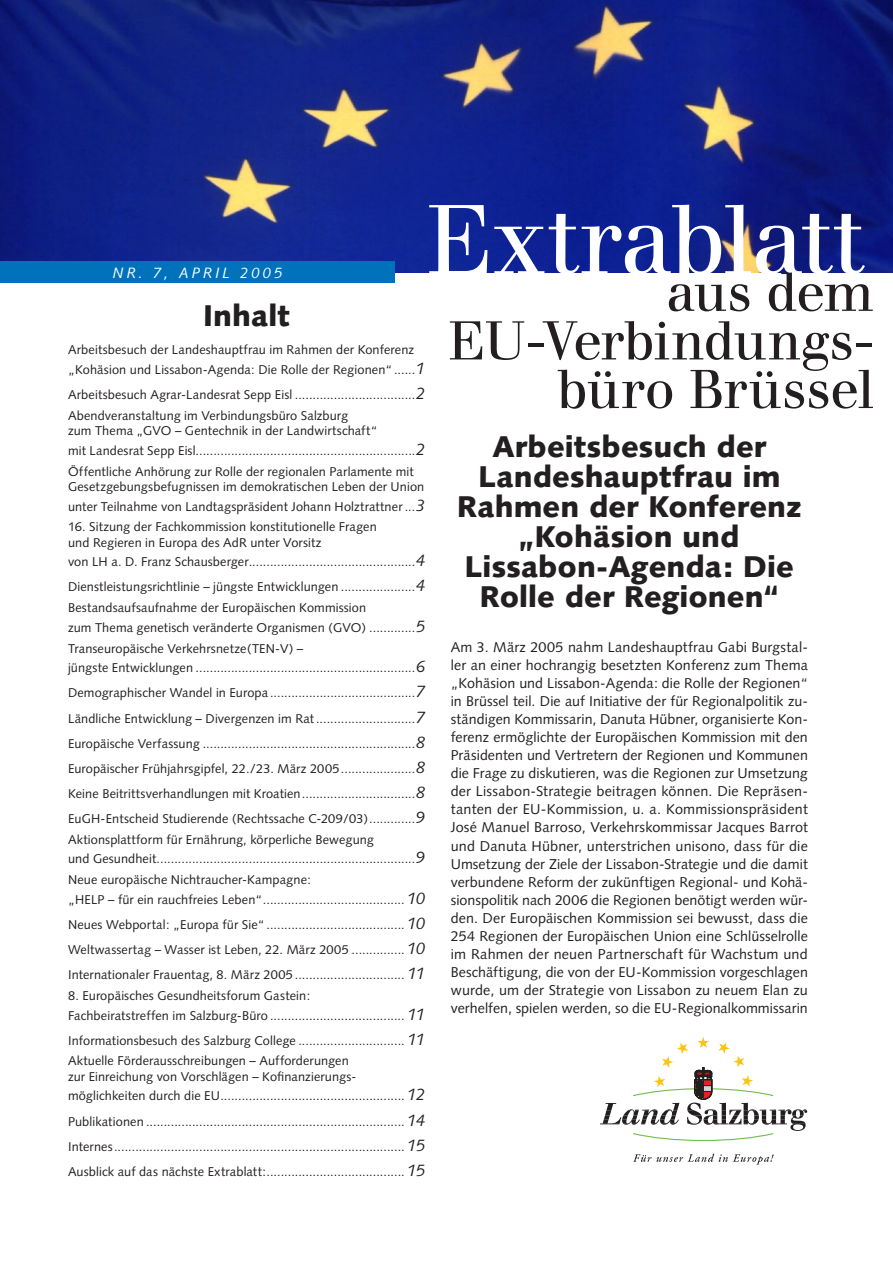
<style>
.page{position:relative;width:893px;height:1263px;background:#fff}
.page>*{position:absolute;margin:0;border:0;box-sizing:border-box;transform-origin:0 0}
.t1{font:96.9px "Walbaum";letter-spacing:-.015em;color:#fff}
.t2{font:54px/48.6px "Walbaum";letter-spacing:-.015em;color:#231f20;text-align:right}
.t3{font:900 30px/30px "Syntax";color:#231f20;text-align:center}
.t4{font:italic 15px "Syntax";letter-spacing:.2em;color:#fff}
.t5{font:14.25px/18px "Syntax";letter-spacing:.005em;color:#231f20;text-align:justify}
.t6{font:12.75px/25px "Syntax";letter-spacing:.01em;color:#231f20}
.s1{font-style:italic;font-size:16.5px}
</style>
<div class="page">
<img style="left:0;top:0;width:893px;height:272px">
<div style="left:0;top:261px;width:395px;height:22px;background:#0072bc"></div>
<svg style="left:633px;top:1154px;width:141px;height:10px"></svg>
<svg style="left:600px;top:1037px;width:207px;height:104px"></svg>
<h1 class="t1" style="left:426px;top:184px;width:438px">Extrablatt</h1>
<h2 class="t2" style="left:448px;top:269px;width:427px">aus dem<br>EU-Verbindungs&shy;büro Brüssel</h2>
<h3 class="t3" style="left:457px;top:432px;width:346px">Arbeitsbesuch der<br>Landeshauptfrau im<br>Rahmen der Konferenz „Kohäsion und<br>Lissabon-Agenda: Die<br>Rolle der Regionen“</h3>
<p class="t5" style="left:451px;top:638px;width:359px">Am 3. März 2005 nahm Landeshauptfrau Gabi Burgstal&shy;ler an einer hochrangig besetzten Konferenz zum Thema „Kohäsion und Lissabon-Agenda: die Rolle der Regionen“ in Brüssel teil. Die auf Initiative der für Regionalpolitik zu&shy;ständigen Kommissarin, Danuta Hübner, organisierte Kon&shy;ferenz ermöglichte der Europäischen Kommission mit den Präsidenten und Vertretern der Regionen und Kommunen die Frage zu diskutieren, was die Regionen zur Umsetzung der Lissabon-Strategie beitragen können. Die Repräsen&shy;tanten der EU-Kommission, u. a. Kommissionspräsident José Manuel Barroso, Verkehrskommissar Jacques Barrot und Danuta Hübner, unterstrichen unisono, dass für die Umsetzung der Ziele der Lissabon-Strategie und die damit verbundene Reform der zukünftigen Regional- und Kohä&shy;sionspolitik nach 2006 die Regionen benötigt werden wür&shy;den. Der Europäischen Kommission sei bewusst, dass die 254 Regionen der Europäischen Union eine Schlüsselrolle im Rahmen der neuen Partnerschaft für Wachstum und Beschäftigung, die von der EU-Kommission vorgeschlagen wurde, um der Strategie von Lissabon zu neuem Elan zu verhelfen, spielen werden, so die EU-Regionalkommissarin</p>
<p class="t4" style="left:113px;top:264px;width:171px">NR. 7, APRIL 2005</p>
<h3 class="t3" style="left:203px;top:301px;width:88px">Inhalt</h3>
<p class="t6" style="left:68px;top:340px;width:359px;line-height:19.8px">Arbeitsbesuch der Landeshauptfrau im Rahmen der Konferenz „Kohäsion und Lissabon-Agenda: Die Rolle der Regionen“ ......<span class="s1">1</span></p>
<p class="t6" style="left:68px;top:384px;width:359px;line-height:20.5px">Arbeitsbesuch Agrar-Landesrat Sepp Eisl ..................................<span class="s1">2<br></span>Abendveranstaltung im Verbindungsbüro Salzburg</p>
<p class="t6" style="left:68px;top:421px;width:359px;line-height:20.2px">zum Thema „GVO – Gentechnik in der Landwirtschaft“<br>mit Landesrat Sepp Eisl ..............................................................<span class="s1">2<br></span>Öffentliche Anhörung zur Rolle der regionalen Parlamente mit</p>
<p class="t6" style="left:68px;top:476px;width:359px;line-height:19.8px">Gesetzgebungsbefugnissen im demokratischen Leben der Union unter Teilnahme von Landtagspräsident Johann Holztrattner ...<span class="s1">3</span></p>
<p class="t6" style="left:68px;top:519px;width:310px;line-height:15.3px">16. Sitzung der Fachkommission konstitutionelle Fragen und Regieren in Europa des AdR unter Vorsitz</p>
<p class="t6" style="left:68px;top:549px;width:359px">von LH a. D. Franz Schausberger ...............................................<span class="s1">4<br></span>Dienstleistungsrichtlinie – jüngste Entwicklungen .....................<span class="s1">4</span></p>
<p class="t6" style="left:68px;top:598px;width:359px;line-height:20.1px">Bestandsaufsaufnahme der Europäischen Kommission<br>zum Thema genetisch veränderte Organismen (GVO) .............<span class="s1">5<br></span>Transeuropäische Verkehrsnetze(TEN-V) –<br>jüngste Entwicklungen ..............................................................<span class="s1">6</span></p>
<p class="t6" style="left:68px;top:680px;width:359px;text-align:justify">Demographischer Wandel in Europa .........................................<span class="s1">7<br></span>Ländliche Entwicklung – Divergenzen im Rat ............................<span class="s1">7<br></span>Europäische Verfassung ............................................................<span class="s1">8<br></span>Europäischer Frühjahrsgipfel, 22./23. März 2005 .....................<span class="s1">8<br></span>Keine Beitrittsverhandlungen mit Kroatien ................................<span class="s1">8<br></span>EuGH-Entscheid Studierende (Rechtssache C-209/03) .............<span class="s1">9</span></p>
<p class="t6" style="left:68px;top:829px;width:359px;line-height:20.1px">Aktionsplattform für Ernährung, körperliche Bewegung<br>und Gesundheit .........................................................................<span class="s1">9<br></span>Neue europäische Nichtraucher-Kampagne:<br>„HELP – für ein rauchfreies Leben“ ........................................ <span class="s1">10</span></p>
<p class="t6" style="left:68px;top:912px;width:359px;text-align:justify">Neues Webportal: „Europa für Sie“ ....................................... <span class="s1">10<br></span>Weltwassertag – Wasser ist Leben, 22. März 2005 ............... <span class="s1">10<br></span>Internationaler Frauentag, 8. März 2005 ............................... <span class="s1">11</span></p>
<p class="t6" style="left:68px;top:985px;width:359px;line-height:19.8px">8. Europäisches Gesundheitsforum Gastein:<br>Fachbeiratstreffen im Salzburg-Büro ...................................... <span class="s1">11</span></p>
<p class="t6" style="left:68px;top:1030px;width:359px;line-height:20.5px">Informationsbesuch des Salzburg College .............................. <span class="s1">11<br></span>Aktuelle Förderausschreibungen – Aufforderungen</p>
<p class="t6" style="left:68px;top:1066px;width:359px;line-height:19.8px">zur Einreichung von Vorschlägen – Kofinanzierungs&shy;möglichkeiten durch die EU .................................................... <span class="s1">12</span></p>
<p class="t6" style="left:68px;top:1109px;width:359px;text-align:justify">Publikationen ......................................................................... <span class="s1">14<br></span>Internes .................................................................................. <span class="s1">15<br></span>Ausblick auf das nächste Extrablatt: ....................................... <span class="s1">15</span></p>
</div>
